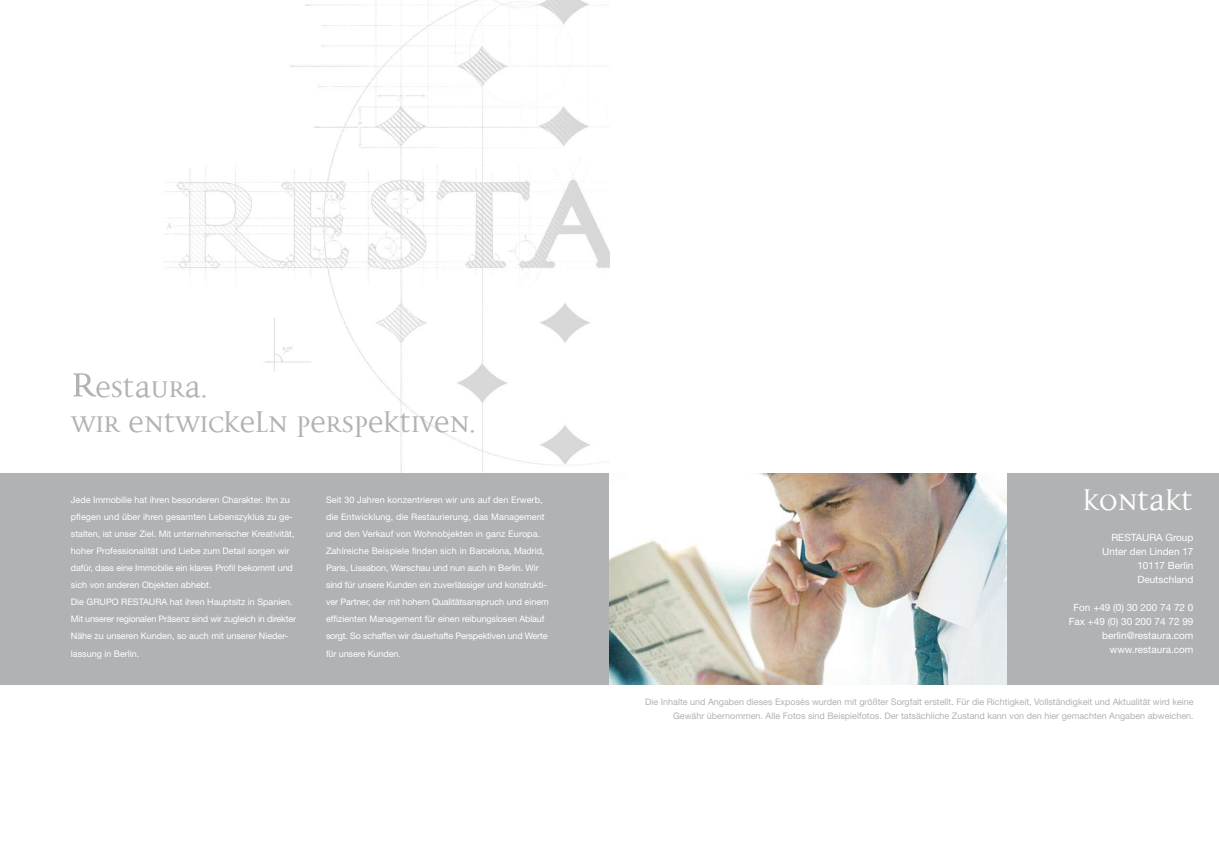
<style>
.page{position:relative;width:1219px;height:865px;background:#fff}
.page>*{position:absolute;margin:0;border:0;box-sizing:border-box;transform-origin:0 0}
.t1{font:500 40px/35px "Disturbance G";letter-spacing:-.02em;color:#b1b2b4}
.t2{font:500 40px "Disturbance G";letter-spacing:-.02em;color:#fff}
.t3{font:10px/14px "Helvetica Neue";color:#fff;text-align:right}
.t4{font:9px/17px "Helvetica Neue";color:#fff}
.t5{font:9px/14px "Helvetica Neue";color:#b1b2b4;text-align:right}
.s1{font-size:60px}
</style>
<div class="page">
<img style="left:165px;top:0;width:444px;height:473px">
<div style="left:0;top:473px;width:609px;height:212px;background:#b1b2b4"></div>
<div style="left:1006px;top:473px;width:213px;height:212px;background:#b1b2b4"></div>
<img style="left:610px;top:473px;width:397px;height:212px">
<h1 class="t1" style="left:71px;top:369px;width:407px"><span class="s1">R</span>ESTAURA.<br>Wir entwickeln Perspektiven.</h1>
<p class="t4" style="left:71px;top:491px;width:227px">Jede Immobilie hat ihren besonderen Charakter. Ihn zu pflegen und über ihren gesamten Lebenszyklus zu ge&shy;stalten, ist unser Ziel. Mit unternehmerischer Kreativität, hoher Professionalität und Liebe zum Detail sorgen wir dafür, dass eine Immobilie ein klares Profil bekommt und sich von anderen Objekten abhebt.<br>Die GRUPO RESTAURA hat ihren Hauptsitz in Spanien.<br>Mit unserer regionalen Präsenz sind wir zugleich in direkter Nähe zu unseren Kunden, so auch mit unserer Nieder&shy;lassung in Berlin.</p>
<p class="t4" style="left:326px;top:491px;width:224px">Seit 30 Jahren konzentrieren wir uns auf den Erwerb, die Entwicklung, die Restaurierung, das Management und den Verkauf von Wohnobjekten in ganz Europa.<br>Zahlreiche Beispiele finden sich in Barcelona, Madrid, Paris, Lissabon, Warschau und nun auch in Berlin. Wir sind für unsere Kunden ein zuverlässiger und konstrukti&shy;ver Partner, der mit hohem Qualitätsanspruch und einem effizienten Management für einen reibungslosen Ablauf sorgt. So schaffen wir dauerhafte Perspektiven und Werte für unsere Kunden.</p>
<h1 class="t2" style="left:1083px;top:482px;width:112px">KONTAKT</h1>
<p class="t3" style="left:1102px;top:530px;width:93px">RESTAURA Group<br>Unter den Linden 17<br>10117 Berlin<br>Deutschland</p>
<p class="t3" style="left:1069px;top:600px;width:126px">Fon +49 (0) 30 200 74 72 0<br>Fax +49 (0) 30 200 74 72 99 berlin@restaura.com www.restaura.com</p>
<p class="t5" style="left:645px;top:695px;width:550px">Die Inhalte und Angaben dieses Exposés wurden mit größter Sorgfalt erstellt. Für die Richtigkeit, Vollständigkeit und Aktualität wird keine<br>Gewähr übernommen. Alle Fotos sind Beispielfotos. Der tatsächliche Zustand kann von den hier gemachten Angaben abweichen.</p>
</div>
